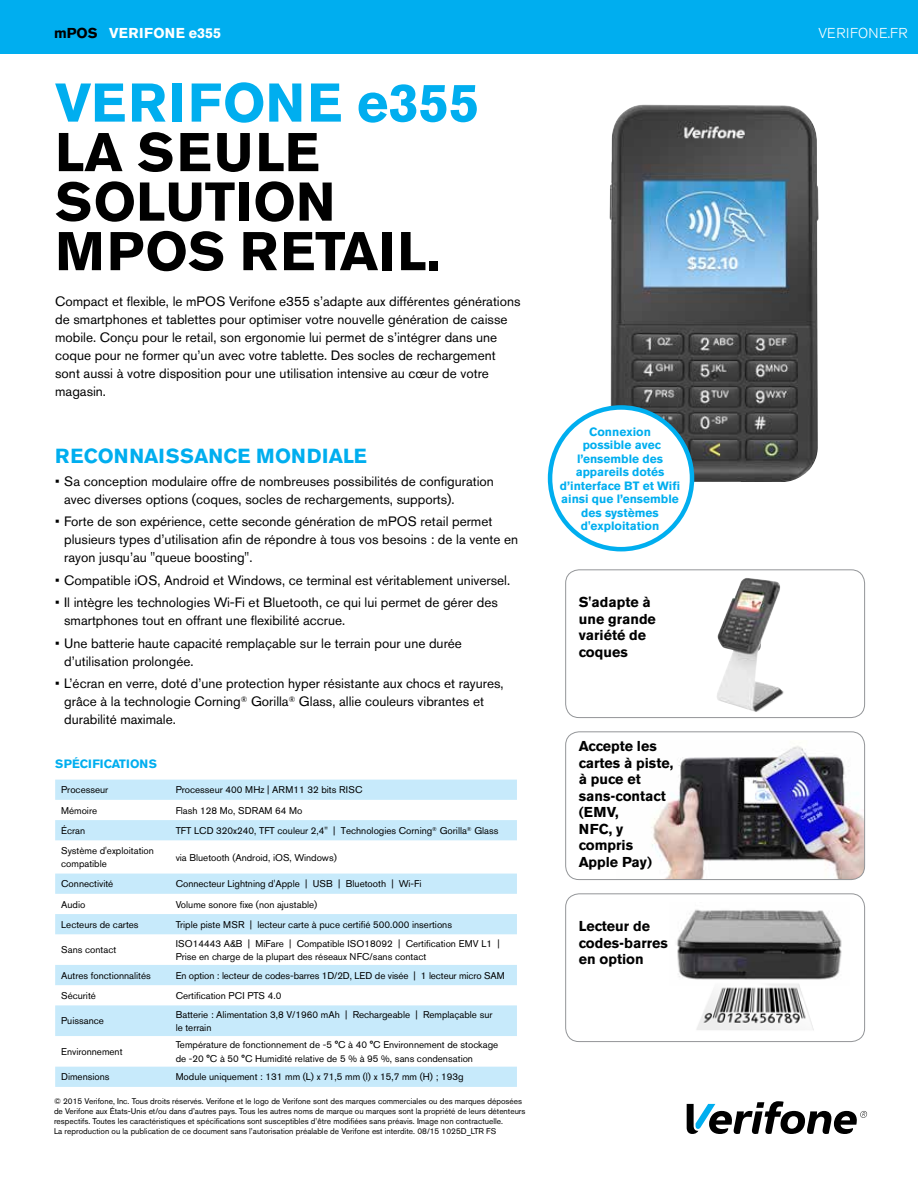
<style>
.page{position:relative;width:918px;height:1188px;background:#fff}
.page>*{position:absolute;margin:0;border:0;box-sizing:border-box;transform-origin:0 0}
.t1{font:700 54px/49.5px "Akzidenz Grotesk BE";color:#000}
.t2{font:700 54px "Akzidenz Grotesk BE";letter-spacing:.01em;color:#00aeef}
.t3{font:700 20.25px "Akzidenz Grotesk BE";color:#00aeef}
.t4{font:700 14.25px/16.5px "Akzidenz Grotesk BE";color:#000}
.t5{font:700 14.25px "Akzidenz Grotesk BE";color:#fff}
.t6{font:300 14.25px "Akzidenz Grotesk BE";letter-spacing:.03em;color:#fff}
.t7{font:13.5px/18px "Akzidenz Grotesk BE";color:#000}
.t8{font:700 12px/13.5px "Akzidenz Grotesk BE";color:#00aeef;text-align:center}
.t9{font:9.75px/13.5px "Akzidenz Grotesk BE";color:#000}
.t10{font:8.25px/9.9px "Akzidenz Grotesk BE";color:#000}
.s1{color:#000}
</style>
<div class="page">
<div style="left:0;top:0;width:918px;height:54px;background:#00aeef"></div>
<svg style="left:687px;top:1101px;width:180px;height:33px"></svg>
<img style="left:610px;top:104px;width:209px;height:379px">
<div style="left:550px;top:407px;width:142px;height:142px;background:#fff;border-radius:50%"></div>
<div style="left:548px;top:405px;width:146px;height:146px;border:4px solid #00aeef;border-radius:50%"></div>
<img style="left:717px;top:578px;width:67px;height:134px">
<div style="left:565px;top:569px;width:300px;height:149px;border:1px solid #939598;border-radius:14px"></div>
<img style="left:652px;top:740px;width:213px;height:140px">
<div style="left:565px;top:731px;width:300px;height:149px;border:1px solid #939598;border-radius:14px"></div>
<img style="left:677px;top:909px;width:165px;height:71px">
<div style="left:565px;top:893px;width:300px;height:149px;border:1px solid #939598;border-radius:14px"></div>
<img style="left:696px;top:984px;width:118px;height:46px">
<svg style="left:55px;top:780px;width:462px;height:307px"></svg>
<p class="t5" style="left:54px;top:24px;width:169px"><span class="s1">mPOS</span> VERIFONE e355</p>
<p class="t6" style="left:819px;top:25px;width:91px">VERIFONE.FR</p>
<h1 class="t2" style="left:55px;top:72px;width:426px">VERIFONE e355</h1>
<h1 class="t1" style="left:55px;top:128px;width:386px">LA SEULE<br>SOLUTION<br>MPOS RETAIL.</h1>
<p class="t7" style="left:55px;top:292px;width:467px">Compact et flexible, le mPOS Verifone e355 s’adapte aux différentes générations de smartphones et tablettes pour optimiser votre nouvelle génération de caisse mobile. Conçu pour le retail, son ergonomie lui permet de s’intégrer dans une coque pour ne former qu’un avec votre tablette. Des socles de rechargement sont aussi à votre disposition pour une utilisation intensive au cœur de votre magasin.</p>
<h2 class="t3" style="left:55px;top:444px;width:313px">RECONNAISSANCE MONDIALE</h2>
<p class="t7" style="left:64px;top:472px;width:431px;text-indent:-9px">• Sa conception modulaire offre de nombreuses possibilités de configuration avec diverses options (coques, socles de rechargements, supports).</p>
<p class="t7" style="left:64px;top:512px;width:455px;text-indent:-9px">• Forte de son expérience, cette seconde génération de mPOS retail permet plusieurs types d’utilisation afin de répondre à tous vos besoins : de la vente en rayon jusqu’au "queue boosting".</p>
<p class="t7" style="left:55px;top:571px;width:457px">• Compatible iOS, Android et Windows, ce terminal est véritablement universel.</p>
<p class="t7" style="left:64px;top:593px;width:435px;text-indent:-9px">• Il intègre les technologies Wi-Fi et Bluetooth, ce qui lui permet de gérer des smartphones tout en offrant une flexibilité accrue.</p>
<p class="t7" style="left:64px;top:634px;width:399px;text-indent:-9px">• Une batterie haute capacité remplaçable sur le terrain pour une durée d’utilisation prolongée.</p>
<p class="t7" style="left:64px;top:674px;width:441px;text-indent:-9px">• L’écran en verre, doté d’une protection hyper résistante aux chocs et rayures, grâce à la technologie Corning<sup>®</sup> Gorilla<sup>®</sup> Glass, allie couleurs vibrantes et durabilité maximale.</p>
<p class="t8" style="left:55px;top:757px;width:103px">SPÉCIFICATIONS</p>
<p class="t9" style="left:61px;top:783px;width:49px">Processeur</p>
<p class="t9" style="left:176px;top:783px;width:188px">Processeur 400 MHz | ARM11 32 bits RISC</p>
<p class="t9" style="left:61px;top:803px;width:37px">Mémoire</p>
<p class="t9" style="left:176px;top:803px;width:128px">Flash 128 Mo, SDRAM 64 Mo</p>
<p class="t9" style="left:61px;top:824px;width:25px">Écran</p>
<p class="t9" style="left:176px;top:824px;width:324px">TFT LCD 320x240, TFT couleur 2,4" | Technologies Corning<sup>®</sup> Gorilla<sup>®</sup> Glass</p>
<p class="t9" style="left:61px;top:844px;width:94px">Système d'exploitation compatible</p>
<p class="t9" style="left:176px;top:850px;width:163px">via Bluetooth (Android, iOS, Windows)</p>
<p class="t9" style="left:61px;top:877px;width:54px">Connectivité</p>
<p class="t9" style="left:176px;top:877px;width:247px">Connecteur Lightning d'Apple | USB | Bluetooth | Wi-Fi</p>
<p class="t9" style="left:61px;top:897px;width:26px">Audio</p>
<p class="t9" style="left:176px;top:897px;width:143px">Volume sonore fixe (non ajustable)</p>
<p class="t9" style="left:61px;top:918px;width:79px">Lecteurs de cartes</p>
<p class="t9" style="left:176px;top:918px;width:278px">Triple piste MSR | lecteur carte à puce certifié 500.000 insertions</p>
<p class="t9" style="left:61px;top:943px;width:57px">Sans contact</p>
<p class="t9" style="left:176px;top:936px;width:326px">ISO14443 A&amp;B | MiFare | Compatible ISO18092 | Certification EMV L1 |<br>Prise en charge de la plupart des réseaux NFC/sans contact</p>
<p class="t9" style="left:61px;top:969px;width:91px">Autres fonctionnalités</p>
<p class="t9" style="left:176px;top:969px;width:331px">En option : lecteur de codes-barres 1D/2D, LED de visée | 1 lecteur micro SAM</p>
<p class="t9" style="left:61px;top:989px;width:36px">Sécurité</p>
<p class="t9" style="left:176px;top:989px;width:107px">Certification PCI PTS 4.0</p>
<p class="t9" style="left:61px;top:1014px;width:44px">Puissance</p>
<p class="t9" style="left:176px;top:1007px;width:318px">Batterie : Alimentation 3,8 V/1960 mAh | Rechargeable | Remplaçable sur le terrain</p>
<p class="t9" style="left:61px;top:1045px;width:63px">Environnement</p>
<p class="t9" style="left:176px;top:1038px;width:324px">Température de fonctionnement de -5 °C à 40 °C Environnement de stockage de -20 °C à 50 °C Humidité relative de 5 % à 95 %, sans condensation</p>
<p class="t9" style="left:61px;top:1070px;width:50px">Dimensions</p>
<p class="t9" style="left:176px;top:1070px;width:289px">Module uniquement : 131 mm (L) x 71,5 mm (l) x 15,7 mm (H) ; 193g</p>
<p class="t10" style="left:54px;top:1096px;width:473px">© 2015 Verifone, Inc. Tous droits réservés. Verifone et le logo de Verifone sont des marques commerciales ou des marques déposées de Verifone aux États-Unis et/ou dans d’autres pays. Tous les autres noms de marque ou marques sont la propriété de leurs détenteurs respectifs. Toutes les caractéristiques et spécifications sont susceptibles d’être modifiées sans préavis. Image non contractuelle.<br>La reproduction ou la publication de ce document sans l’autorisation préalable de Verifone est interdite. 08/15 1025D_LTR FS</p>
<p class="t8" style="left:560px;top:425px;width:122px">Connexion<br>possible avec l’ensemble des appareils dotés d’interface BT et Wifi ainsi que l’ensemble des systèmes d'exploitation</p>
<p class="t4" style="left:579px;top:594px;width:79px">S'adapte à une grande variété de coques</p>
<p class="t4" style="left:579px;top:738px;width:96px">Accepte les cartes à piste, à puce et sans-contact (EMV,<br>NFC, y compris<br>Apple Pay)</p>
<p class="t4" style="left:579px;top:918px;width:91px">Lecteur de codes-barres en option</p>
</div>
